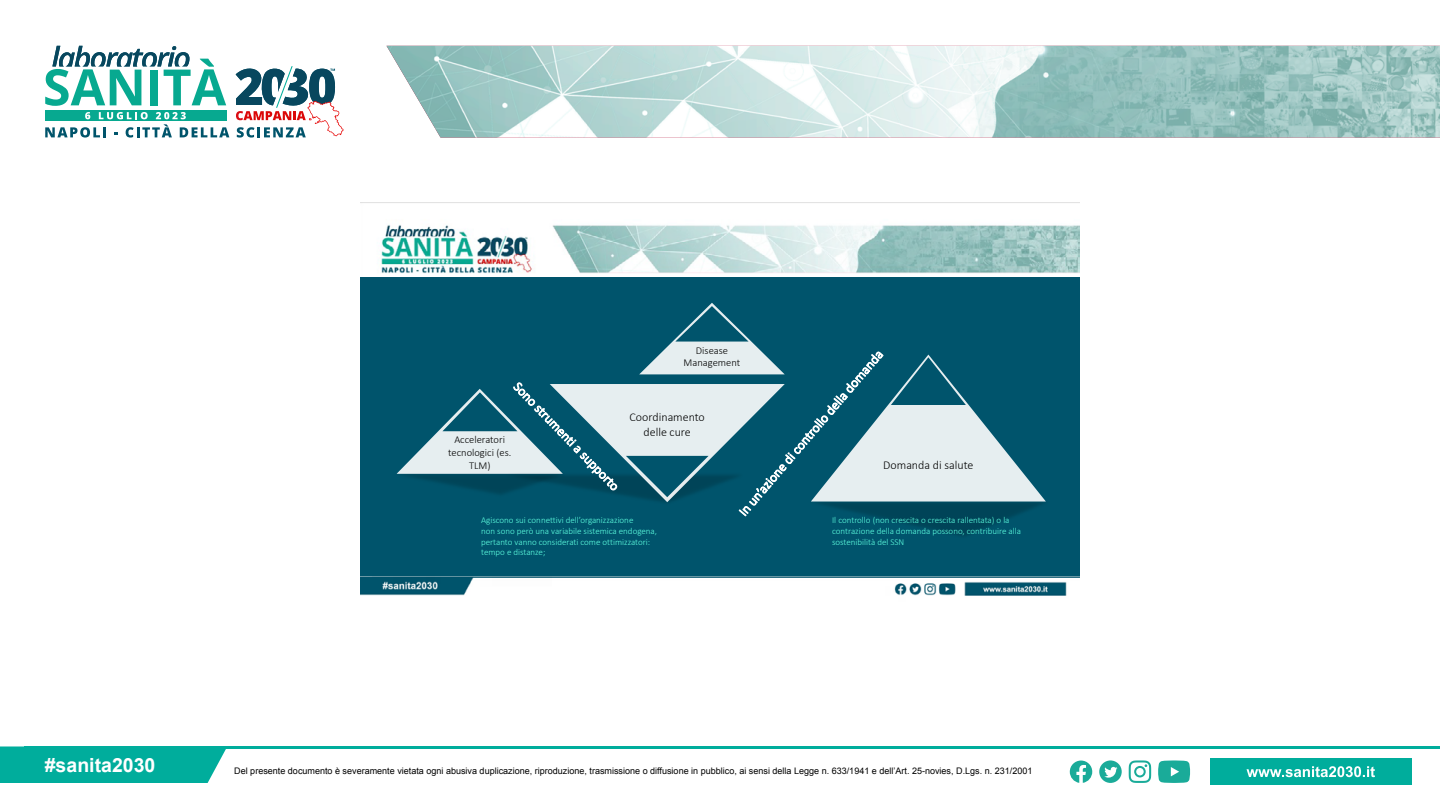
<style>
.page{position:relative;width:1440px;height:810px;background:#fff}
.page>*{position:absolute;margin:0;border:0;box-sizing:border-box;transform-origin:0 0}
.t1{font:700 19.5px "Arial";color:#fff}
.t2{font:300 13.2px "Calibri";color:#fff}
.t3{font:300 12px/14.2px "Calibri";color:#000;text-align:center}
.t4{font:300 10.5px/12.8px "Calibri";color:#000;text-align:center}
.t5{font:300 9px/10.7px "Calibri";color:#5dffe0}
.t6{font:9px "Arial";color:#000}
</style>
<div class="page">
<img style="left:386px;top:46px;width:1054px;height:92px">
<div style="left:0;top:746px;width:226px;height:37px;background:#00ad9c"></div>
<div style="left:1210px;top:759px;width:201px;height:26px;background:#00ad9c"></div>
<hr style="left:24px;top:746px;width:1416px;height:3px;background:#00ad9c">
<svg style="left:1247px;top:766px;width:128px;height:11px"></svg>
<svg style="left:1129px;top:760px;width:22px;height:23px"></svg>
<svg style="left:1158px;top:760px;width:32px;height:23px"></svg>
<svg style="left:1070px;top:761px;width:22px;height:22px"></svg>
<svg style="left:1099px;top:760px;width:23px;height:23px"></svg>
<div style="left:45px;top:110px;width:181px;height:11px;background:#07a990"></div>
<svg style="left:45px;top:46px;width:181px;height:60px"></svg>
<svg style="left:236px;top:66px;width:107px;height:72px"></svg>
<svg style="left:45px;top:112px;width:184px;height:26px"></svg>
<img style="left:360px;top:202px;width:720px;height:394px">
<div style="left:360px;top:276px;width:720px;height:300px;background:#00546c"></div>
<svg style="left:639px;top:303px;width:146px;height:71px"></svg>
<svg style="left:811px;top:355px;width:235px;height:147px"></svg>
<svg style="left:397px;top:384px;width:388px;height:118px"></svg>
<img style="left:360px;top:202px;width:719px;height:74px">
<h1 class="t1" style="left:45px;top:752px;width:112px">#sanita2030</h1>
<p class="t4" style="left:684px;top:344px;width:58px">Disease<br>Management</p>
<h2 class="t2" style="left:735px;top:508px;width:215px;rotate:-49deg">In un’azione di controllo della domanda</h2>
<p class="t5" style="left:832px;top:515px;width:190px">Il controllo (non crescita o crescita rallentata) o la contrazione della domanda possono, contribuire alla sostenibilità del SSN</p>
<h2 class="t2" style="left:522px;top:379px;width:147px;rotate:46deg">Sono strumenti a supporto</h2>
<p class="t5" style="left:481px;top:515px;width:177px">Agiscono sui connettivi dell’organizzazione<br>non sono però una variabile sistemica endogena, pertanto vanno considerati come ottimizzatori: tempo e distanze;</p>
<h3 class="t3" style="left:630px;top:410px;width:77px">Coordinamento delle cure</h3>
<p class="t4" style="left:448px;top:433px;width:65px">Acceleratori tecnologici (es.<br>TLM)</p>
<h3 class="t3" style="left:883px;top:458px;width:92px">Domanda di salute</h3>
<p class="t6" style="left:234px;top:765px;width:800px">Del presente documento è severamente vietata ogni abusiva duplicazione, riproduzione, trasmissione o diffusione in pubblico, ai sensi della Legge n. 633/1941 e dell’Art. 25-novies, D.Lgs. n. 231/2001</p>
</div>
